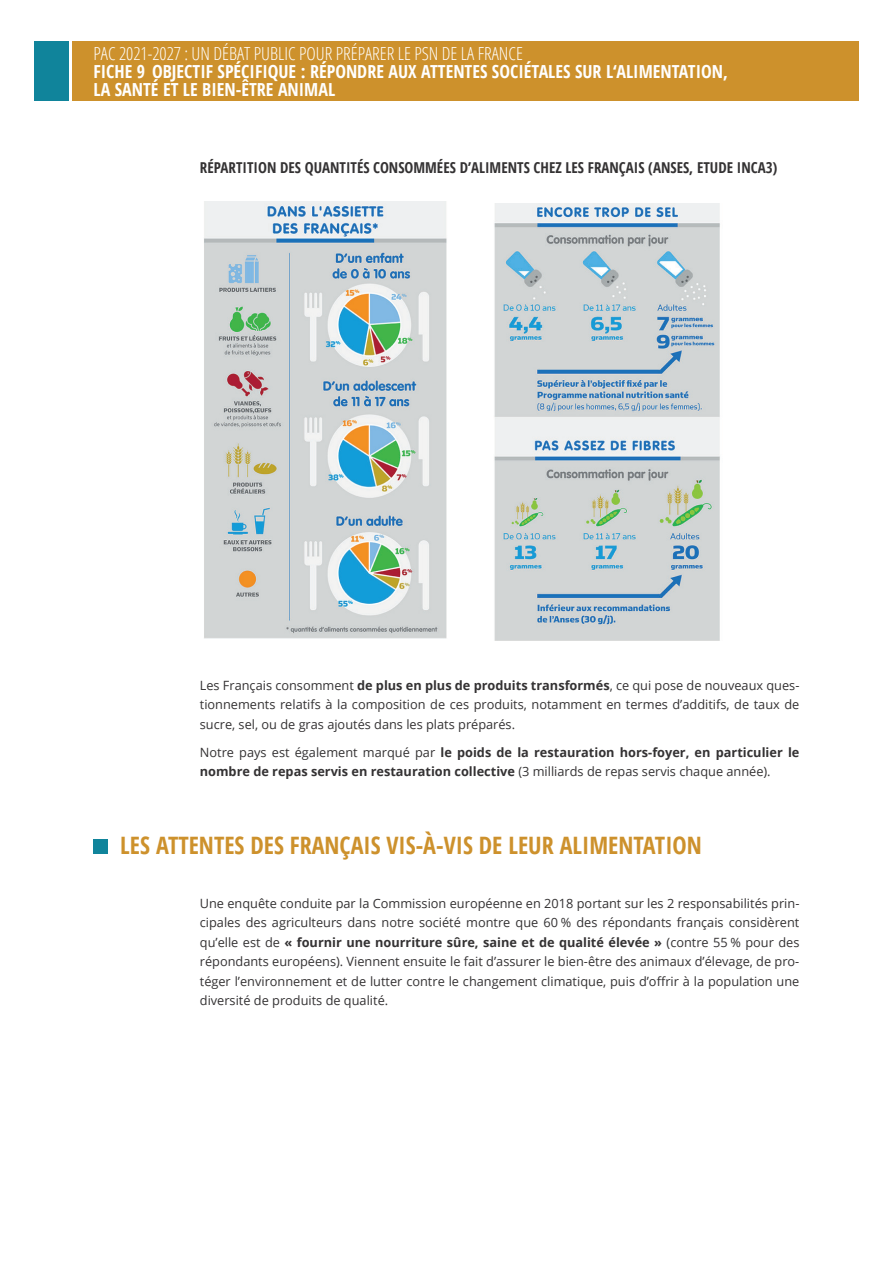
<style>
.page{position:relative;width:893px;height:1263px;background:#fff}
.page>*{position:absolute;margin:0;border:0;box-sizing:border-box;transform-origin:0 0}
.t1{font:700 condensed 24px "Open Sans";color:#cd912c}
.t2{font:700 condensed 18px/18px "Open Sans";color:#fff}
.t3{font:300 condensed 18px "Open Sans";color:#fff}
.t4{font:700 condensed 15px "Open Sans";color:#343233}
.t5{font:12.75px/19.5px "Open Sans";color:#343233;text-align:justify}
.t6{font:700 12.75px/19.5px "Open Sans";color:#343233}
.s1{font-weight:700}
.s2{font-weight:400}
</style>
<div class="page">
<div style="left:73px;top:42px;width:786px;height:59px;background:#cd912c"></div>
<div style="left:34px;top:42px;width:34px;height:59px;background:#10849b"></div>
<div style="left:94px;top:839px;width:14px;height:15px;background:#10849b"></div>
<img style="left:204px;top:201px;width:243px;height:438px">
<img style="left:494px;top:203px;width:226px;height:437px">
<h2 class="t3" style="left:94px;top:41px;width:431px">PAC 2021-2027 : UN DÉBAT PUBLIC POUR PRÉPARER LE PSN DE LA FRANCE</h2>
<h2 class="t2" style="left:94px;top:62px;width:636px">FICHE 9 OBJECTIF SPÉCIFIQUE : RÉPONDRE AUX ATTENTES SOCIÉTALES SUR L‘ALIMENTATION,<br>LA SANTÉ ET LE BIEN-ÊTRE ANIMAL</h2>
<p class="t4" style="left:200px;top:157px;width:579px">RÉPARTITION DES QUANTITÉS CONSOMMÉES D’ALIMENTS CHEZ LES FRANÇAIS (ANSES, ETUDE INCA3)</p>
<p class="t5" style="left:200px;top:675px;width:601px">Les Français consomment <span class="s1">de plus en plus de produits transformés</span>, ce qui pose de nouveaux ques&shy;tionnements relatifs à la composition de ces produits, notamment en termes d’additifs, de taux de sucre, sel, ou de gras ajoutés dans les plats préparés.</p>
<p class="t6" style="left:200px;top:742px;width:601px"><span class="s2">Notre pays est également marqué par</span> le poids de la restauration hors-foyer, en particulier le nombre de repas servis en restauration collective <span class="s2">(3 milliards de repas servis chaque année).</span></p>
<h1 class="t1" style="left:120px;top:829px;width:583px">LES ATTENTES DES FRANÇAIS VIS-À-VIS DE LEUR ALIMENTATION</h1>
<p class="t5" style="left:200px;top:893px;width:601px">Une enquête conduite par la Commission européenne en 2018 portant sur les 2 responsabilités prin&shy;cipales des agriculteurs dans notre société montre que 60 % des répondants français considèrent qu’elle est de <span class="s1">« fournir une nourriture sûre, saine et de qualité élevée »</span> (contre 55 % pour des répondants européens). Viennent ensuite le fait d’assurer le bien-être des animaux d’élevage, de pro&shy;téger l’environnement et de lutter contre le changement climatique, puis d’offrir à la population une diversité de produits de qualité.</p>
</div>
